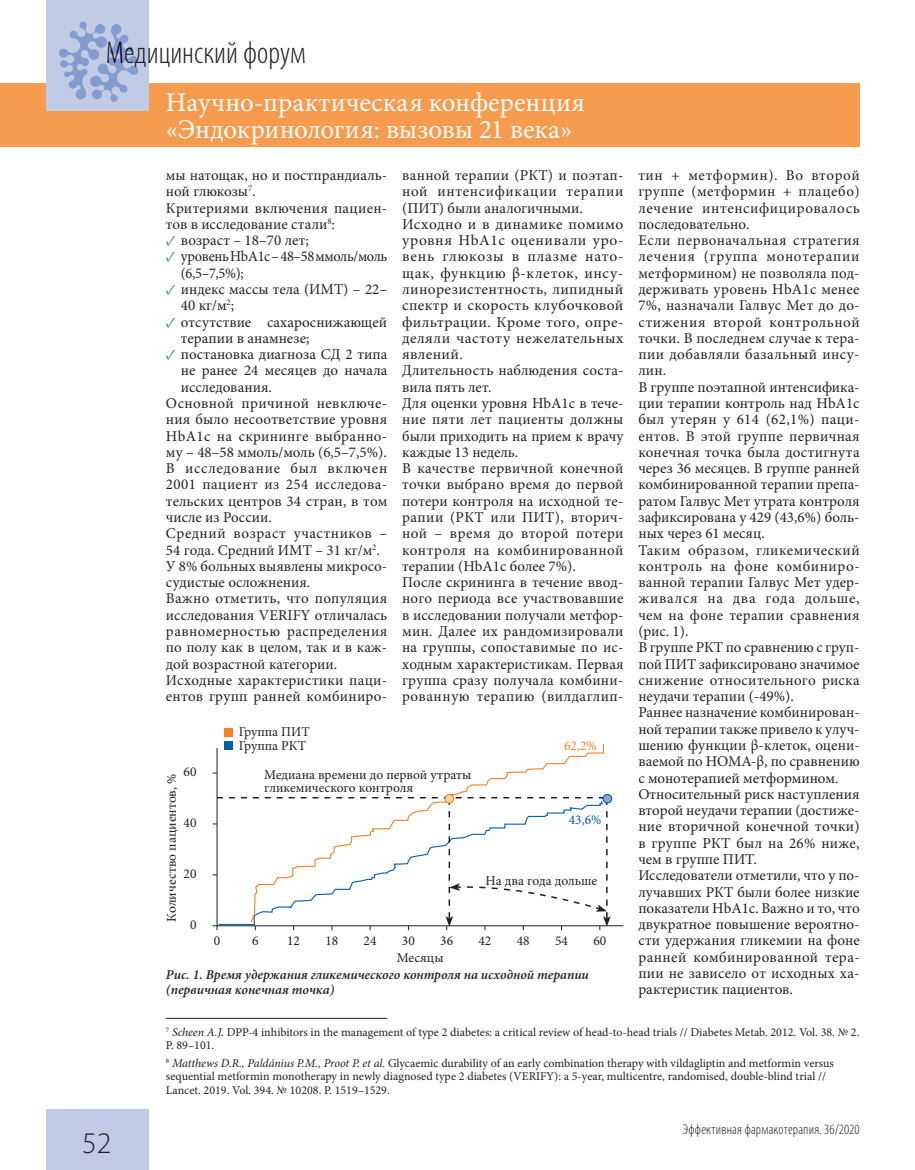
<style>
.page{position:relative;width:915px;height:1170px;background:#fff}
.page>*{position:absolute;margin:0;border:0;box-sizing:border-box;transform-origin:0 0}
.t1{font:300 condensed 31.5px "Myriad Pro";color:#231f20}
.t2{font:300 30px "Myriad Pro";color:#231f20}
.t3{font:27px/27px "Minion Pro";color:#fff}
.t4{font:15px/16.2px "Minion Pro";letter-spacing:.015em;color:#231f20}
.t5{font:15px/16.2px "Minion Pro";letter-spacing:-.02em;color:#231f20;scale:.96 1}
.t6{font:15px "Minion Pro";letter-spacing:.035em;color:#231f20}
.t7{font:15px "Minion Pro";letter-spacing:.055em;color:#231f20}
.t8{font:300 condensed 14.25px "Myriad Pro";letter-spacing:.015em;color:#231f20}
.t9{font:13.5px/13.5px "Minion Pro";color:#231f20}
.t10{font:italic 600 13.5px/15px "Minion Pro";color:#231f20}
.t11{font:13.5px "Minion Pro";color:#f58220}
.t12{font:13.5px "Minion Pro";color:#0161ab}
.t13{font:12px/13.5px "Minion Pro";color:#231f20}
.s1{font-style:italic}
.s2{color:#3878b9}
</style>
<div class="page">
<div style="left:0;top:83px;width:859px;height:64px;background:#f79b4f"></div>
<div style="left:47px;top:0;width:102px;height:111px;background:#c0cce6"></div>
<div style="left:47px;top:1108px;width:102px;height:61px;background:#c0cce6"></div>
<svg style="left:59px;top:22px;width:79px;height:80px"></svg>
<hr style="left:166px;top:1017px;width:221px;height:1px;background:#231f20">
<svg style="left:453px;top:744px;width:151px;height:52px"></svg>
<svg style="left:603px;top:794px;width:8px;height:8px"></svg>
<div style="left:602px;top:793px;width:10px;height:10px;border:1px solid #0161ab;border-radius:50%"></div>
<svg style="left:445px;top:794px;width:8px;height:8px"></svg>
<div style="left:444px;top:793px;width:10px;height:10px;border:1px solid #f58220;border-radius:50%"></div>
<svg style="left:212px;top:797px;width:398px;height:133px"></svg>
<div style="left:224px;top:728px;width:8px;height:8px;background:#f58220"></div>
<div style="left:224px;top:741px;width:8px;height:9px;background:#0161ab"></div>
<h1 class="t1" style="left:106px;top:34px;width:201px">Медицинский форум</h1>
<h3 class="t3" style="left:166px;top:89px;width:420px">Научно-практическая конференция «Эндокринология: вызовы 21 века»</h3>
<h2 class="t2" style="left:82px;top:1125px;width:31px">52</h2>
<p class="t4" style="left:402px;top:167px;width:223px">ванной терапии (РКТ) и поэтап&shy;ной интенсификации терапии (ПИТ) были аналогичными.<br>Исходно и в динамике помимо уровня HbA1c оценивали уро&shy;вень глюкозы в плазме нато&shy;щак, функцию β-клеток, инсу&shy;линорезистентность, липидный спектр и скорость клубочковой фильтрации. Кроме того, опре&shy;деляли частоту нежелательных явлений.<br>Длительность наблюдения соста&shy;вила пять лет.<br>Для оценки уровня HbA1c в тече&shy;ние пяти лет пациенты должны были приходить на прием к врачу каждые 13 недель.<br>В качестве первичной конечной точки выбрано время до первой потери контроля на исходной те&shy;рапии (РКТ или ПИТ), вторич&shy;ной – время до второй потери контроля на комбинированной терапии (HbA1c более 7%).<br>После скрининга в течение ввод&shy;ного периода все участвовавшие в исследовании получали метфор&shy;мин. Далее их рандомизировали на группы, сопоставимые по ис&shy;ходным характеристикам. Первая группа сразу получала комбини&shy;рованную терапию (вилдаглип-</p>
<p class="t4" style="left:638px;top:167px;width:223px">тин + метформин). Во второй группе (метформин + плацебо) лечение интенсифицировалось последовательно.<br>Если первоначальная стратегия лечения (группа монотерапии метформином) не позволяла под&shy;держивать уровень HbA1c менее<br>7%, назначали Галвус Мет до до&shy;стижения второй контрольной точки. В последнем случае к тера&shy;пии добавляли базальный инсу&shy;лин.<br>В группе поэтапной интенсифика&shy;ции терапии контроль над HbA1c был утерян у 614 (62,1%) паци&shy;ентов. В этой группе первичная конечная точка была достигнута через 36 месяцев. В группе ранней комбинированной терапии препа&shy;ратом Галвус Мет утрата контроля зафиксирована у 429 (43,6%) боль&shy;ных через 61 месяц.<br>Таким образом, гликемический контроль на фоне комбиниро&shy;ванной терапии Галвус Мет удер&shy;живался на два года дольше, чем на фоне терапии сравнения (рис. 1).<br>В группе РКТ по сравнению с груп&shy;пой ПИТ зафиксировано значимое снижение относительного риска неудачи терапии (-49%).<br>Раннее назначение комбинирован&shy;ной терапии также привело к улуч&shy;шению функции β-клеток, оцени&shy;ваемой по HOMA-β, по сравнению с монотерапией метформином.<br>Относительный риск наступления второй неудачи терапии (достиже&shy;ние вторичной конечной точки) в группе РКТ был на 26% ниже, чем в группе ПИТ.<br>Исследователи отметили, что у по&shy;лучавших РКТ были более низкие показатели HbA1c. Важно и то, что двукратное повышение вероятно&shy;сти удержания гликемии на фоне ранней комбинированной тера&shy;пии не зависело от исходных ха&shy;рактеристик пациентов.</p>
<p class="t13" style="left:166px;top:1024px;width:694px"><sup>7</sup> <span class="s1">Scheen A.J.</span> DPP-4 inhibitors in the management of type 2 diabetes: a critical review of head-to-head trials // Diabetes Metab. 2012. Vol. 38. № 2.<br>P. 89–101.</p>
<p class="t13" style="left:166px;top:1056px;width:669px"><sup>8</sup> <span class="s1">Matthews D.R., Paldánius P.M., Proot P. et al.</span> Glycaemic durability of an early combination therapy with vildagliptin and metformin versus sequential metformin monotherapy in newly diagnosed type 2 diabetes (VERIFY): a 5-year, multicentre, randomised, double-blind trial //<br>Lancet. 2019. Vol. 394. № 10208. P. 1519–1529.</p>
<p class="t4" style="left:166px;top:167px;width:223px">мы натощак, но и постпрандиаль&shy;ной глюкозы<sup>7</sup>.<br>Критериями включения пациен&shy;тов в исследование стали<sup>8</sup>:</p>
<p class="t4" style="left:166px;top:232px;width:144px"><span class="s2">✓</span> возраст – 18–70 лет;</p>
<p class="t5" style="left:181px;top:248px;width:216px;text-indent:-15px"><span class="s2">✓</span> уровень HbA1c – 48–58 ммоль/моль (6,5–7,5%);</p>
<p class="t4" style="left:181px;top:281px;width:208px;text-indent:-15px"><span class="s2">✓</span> индекс массы тела (ИМТ) – 22–<br>40 кг/м<sup>2</sup>;</p>
<p class="t4" style="left:181px;top:313px;width:208px;text-indent:-15px"><span class="s2">✓</span> отсутствие сахароснижающей терапии в анамнезе;</p>
<p class="t4" style="left:166px;top:346px;width:223px"><span class="s2">✓</span> постановка диагноза СД 2 типа</p>
<p class="t4" style="left:181px;top:362px;width:208px">не ранее 24 месяцев до начала</p>
<p class="t4" style="left:181px;top:379px;width:93px">исследования.</p>
<p class="t4" style="left:166px;top:395px;width:223px">Основной причиной невключе-</p>
<p class="t4" style="left:166px;top:411px;width:223px">ния было несоответствие уровня</p>
<p class="t4" style="left:166px;top:427px;width:223px">HbA1c на скрининге выбранно-</p>
<p class="t4" style="left:166px;top:444px;width:222px">му – 48–58 ммоль/моль (6,5–7,5%).</p>
<p class="t7" style="left:166px;top:458px;width:223px">В исследование был включен</p>
<p class="t4" style="left:166px;top:476px;width:223px">2001 пациент из 254 исследова-</p>
<p class="t4" style="left:166px;top:493px;width:223px">тельских центров 34 стран, в том</p>
<p class="t4" style="left:166px;top:509px;width:107px">числе из России.</p>
<p class="t6" style="left:166px;top:523px;width:223px">Средний возраст участников –</p>
<p class="t4" style="left:166px;top:541px;width:215px">54 года. Средний ИМТ – 31 кг/м<sup>2</sup>.</p>
<p class="t4" style="left:166px;top:558px;width:223px">У 8% больных выявлены микросо-</p>
<p class="t4" style="left:166px;top:574px;width:146px">судистые осложнения.</p>
<p class="t4" style="left:166px;top:590px;width:223px">Важно отметить, что популяция</p>
<p class="t4" style="left:166px;top:607px;width:223px">исследования VERIFY отличалась</p>
<p class="t4" style="left:166px;top:623px;width:223px">равномерностью распределения</p>
<p class="t4" style="left:166px;top:639px;width:223px">по полу как в целом, так и в каж-</p>
<p class="t4" style="left:166px;top:655px;width:173px">дой возрастной категории.</p>
<p class="t4" style="left:166px;top:672px;width:223px">Исходные характеристики паци-</p>
<p class="t4" style="left:166px;top:688px;width:223px">ентов групп ранней комбиниро-</p>
<p class="t9" style="left:239px;top:725px;width:72px">Группа ПИТ<br>Группа РКТ</p>
<p class="t11" style="left:564px;top:736px;width:34px">62,2%</p>
<p class="t9" style="left:183px;top:764px;width:14px">60</p>
<p class="t9" style="left:264px;top:767px;width:208px">Медиана времени до первой утраты гликемического контроля</p>
<p class="t9" style="left:165px;top:921px;width:149px;rotate:-90deg">Количество пациентов, %</p>
<p class="t12" style="left:568px;top:810px;width:34px">43,6%</p>
<p class="t9" style="left:183px;top:815px;width:14px">40</p>
<p class="t9" style="left:183px;top:867px;width:14px">20</p>
<p class="t9" style="left:485px;top:874px;width:113px">На два года дольше</p>
<p class="t9" style="left:190px;top:918px;width:8px">0</p>
<p class="t9" style="left:214px;top:934px;width:8px">0</p>
<p class="t9" style="left:252px;top:934px;width:8px">6</p>
<p class="t9" style="left:287px;top:934px;width:14px">12</p>
<p class="t9" style="left:325px;top:934px;width:14px">18</p>
<p class="t9" style="left:363px;top:934px;width:14px">24</p>
<p class="t9" style="left:402px;top:934px;width:14px">30</p>
<p class="t9" style="left:440px;top:934px;width:14px">36</p>
<p class="t9" style="left:478px;top:934px;width:14px">42</p>
<p class="t9" style="left:516px;top:934px;width:14px">48</p>
<p class="t9" style="left:555px;top:934px;width:14px">54</p>
<p class="t9" style="left:593px;top:934px;width:14px">60</p>
<p class="t9" style="left:396px;top:950px;width:48px">Месяцы</p>
<p class="t10" style="left:166px;top:967px;width:424px">Рис. 1. Время удержания гликемического контроля на исходной терапии (первичная конечная точка)</p>
<p class="t8" style="left:682px;top:1120px;width:178px">Эффективная фармакотерапия. 36/2020</p>
</div>
